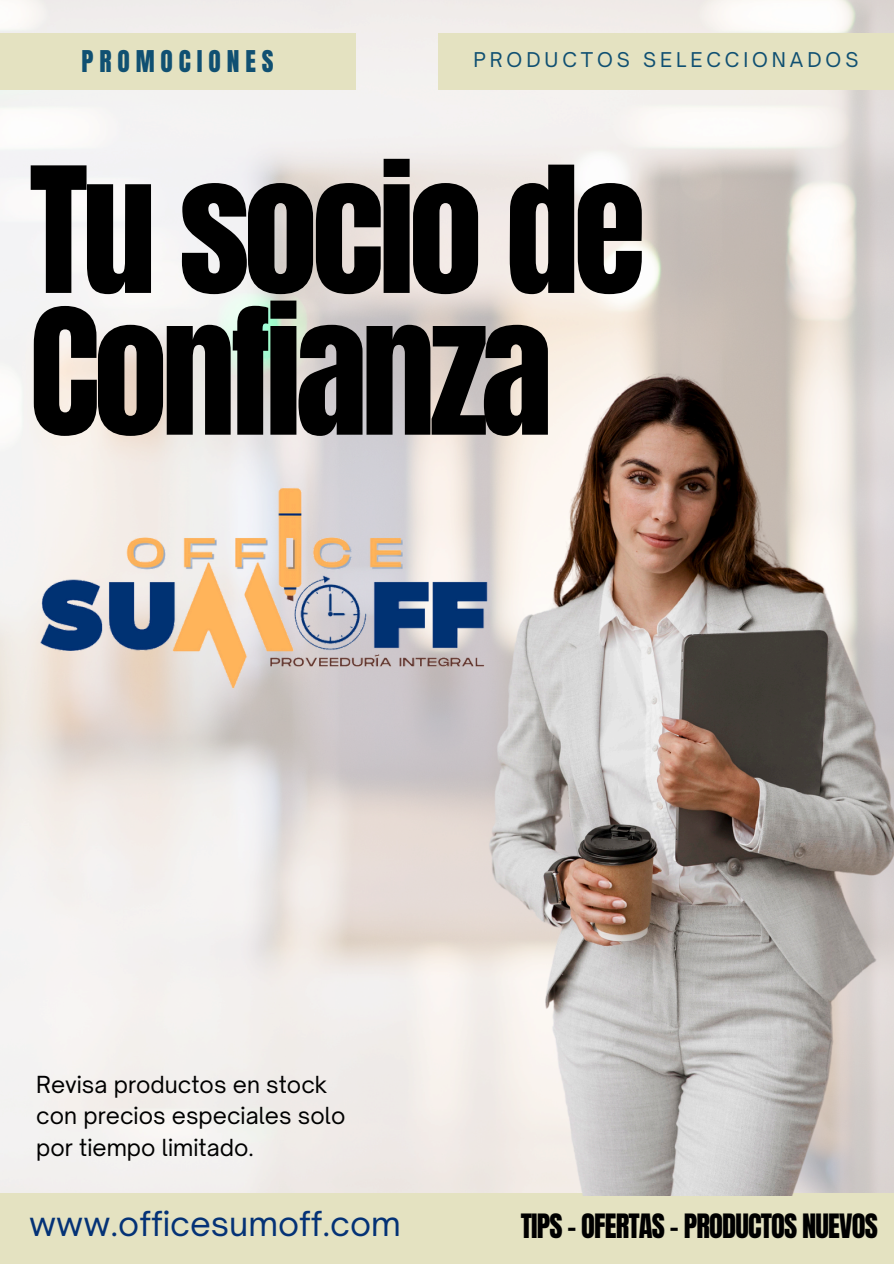
<style>
.page{position:relative;width:894px;height:1264px;background:#fff}
.page>*{position:absolute;margin:0;border:0;box-sizing:border-box;transform-origin:0 0}
.t1{font:148.5px/141.8px "Anton";letter-spacing:-.04em;color:#000}
.t2{font:33px "Open Sauce One";color:#043276}
.t3{font:28.5px "Anton";letter-spacing:-.03em;color:#000}
.t4{font:25.5px "Anton";letter-spacing:.23em;color:#105072}
.t5{font:22.5px/31.5px "Open Sauce One";color:#000}
.t6{font:19.5px "Open Sauce One";letter-spacing:.2em;color:#105072}
</style>
<div class="page">
<div style="left:0;top:33px;width:355px;height:56px;background:#e4e2c1"></div>
<div style="left:438px;top:33px;width:455px;height:56px;background:#e4e2c1"></div>
<div style="left:0;top:1193px;width:893px;height:70px;background:#e4e2c1"></div>
<img style="left:399px;top:322px;width:494px;height:873px">
<img style="left:36px;top:463px;width:455px;height:234px">
<h4 class="t4" style="left:81px;top:43px;width:194px">PROMOCIONES</h4>
<h1 class="t6" style="left:473px;top:47px;width:386px">PRODUCTOS SELECCIONADOS</h1>
<p class="t1" style="left:29px;top:162px;width:618px">Tu socio de<br>Confianza</p>
<p class="t5" style="left:36px;top:1068px;width:311px">Revisa productos en stock con precios especiales solo por tiempo limitado.</p>
<p class="t2" style="left:29px;top:1202px;width:373px">www.officesumoff.com</p>
<p class="t3" style="left:520px;top:1205px;width:358px">TIPS - OFERTAS - PRODUCTOS NUEVOS</p>
</div>
